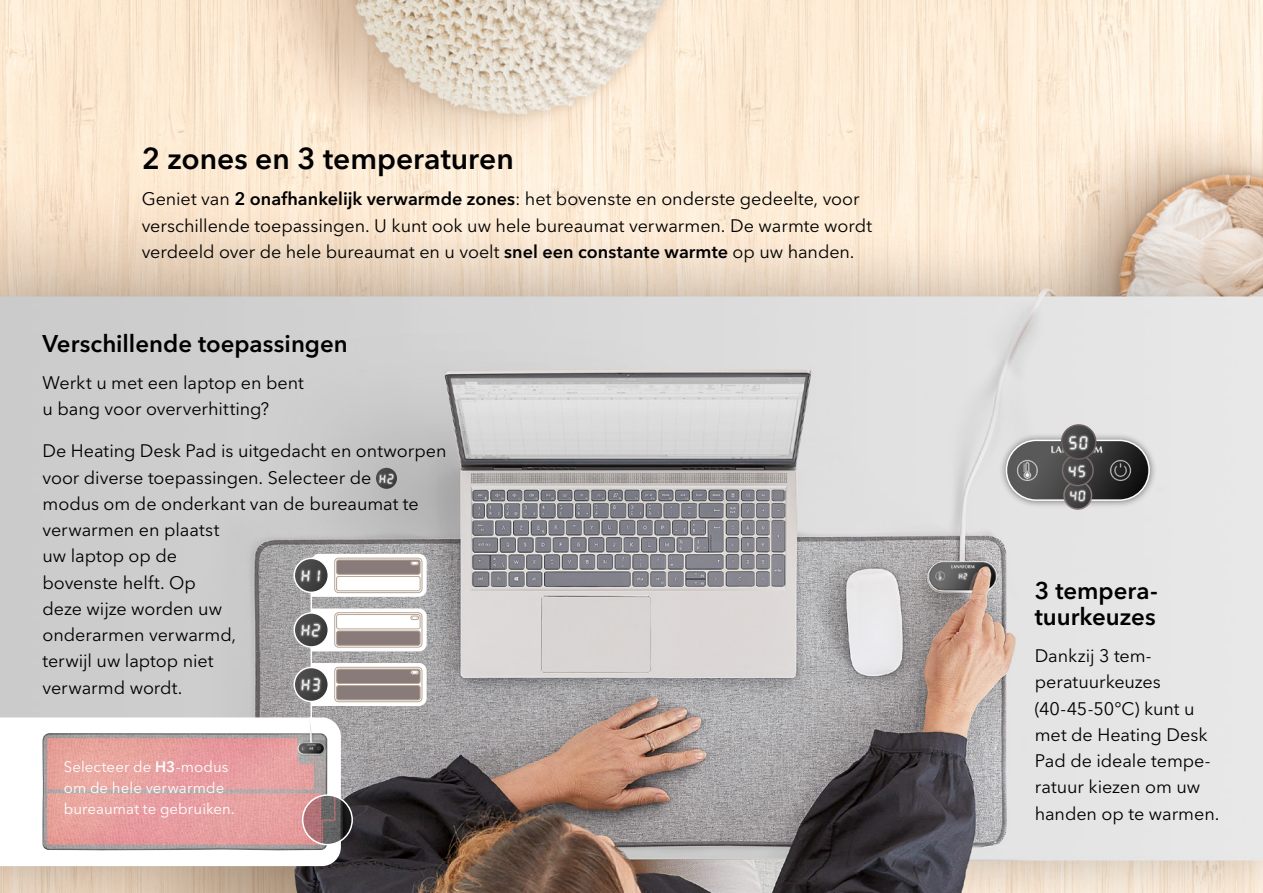
<style>
.page{position:relative;width:1263px;height:893px;background:#fff}
.page>*{position:absolute;margin:0;border:0;box-sizing:border-box;transform-origin:0 0}
.t1{font:600 30px "Avenir Next World";color:#000}
.t2{font:600 24px/26.2px "Avenir Next World";color:#000}
.t3{font:18px/26.2px "Avenir Next World";letter-spacing:-.005em;color:#000}
.t4{font:15px/21px "Avenir Next World";letter-spacing:.005em;color:#fff}
.s1{font-weight:600}
</style>
<div class="page">
<img style="left:0;top:0;width:1263px;height:893px">
<hr style="left:310px;top:575px;width:2px;height:166px;background:#fff">
<svg style="left:0;top:717px;width:341px;height:149px"></svg>
<img style="left:42px;top:717px;width:285px;height:133px">
<svg style="left:312px;top:663px;width:115px;height:43px"></svg>
<svg style="left:312px;top:608px;width:115px;height:43px"></svg>
<svg style="left:311px;top:554px;width:116px;height:43px"></svg>
<img style="left:294px;top:667px;width:34px;height:34px;border-radius:17px">
<div style="left:293px;top:667px;width:36px;height:35px;border:2px solid #fff;border-radius:50%"></div>
<img style="left:294px;top:613px;width:34px;height:34px;border-radius:17px">
<div style="left:293px;top:612px;width:36px;height:36px;border:2px solid #fff;border-radius:50%"></div>
<img style="left:294px;top:558px;width:34px;height:34px;border-radius:17px">
<div style="left:293px;top:558px;width:36px;height:35px;border:2px solid #fff;border-radius:50%"></div>
<img style="left:303px;top:795px;width:49px;height:50px;border-radius:25px">
<div style="left:302px;top:794px;width:51px;height:51px;border:2px solid #fff;border-radius:50%"></div>
<div style="left:999px;top:432px;width:158px;height:76px;background:#000;opacity:.5"></div>
<img style="left:1006px;top:440px;width:143px;height:60px;border-radius:30px">
<div style="left:1006px;top:440px;width:144px;height:61px;border:2px solid #fff;border-radius:30px"></div>
<img style="left:1064px;top:481px;width:27px;height:28px;border-radius:14px">
<div style="left:1063px;top:481px;width:29px;height:29px;border:2px solid #887b79;border-radius:50%"></div>
<img style="left:1062px;top:455px;width:31px;height:31px;border-radius:15px">
<div style="left:1062px;top:454px;width:32px;height:32px;border:2px solid #7b6d6b;border-radius:50%"></div>
<img style="left:1062px;top:425px;width:34px;height:34px;border-radius:17px">
<div style="left:1061px;top:424px;width:35px;height:36px;border:2px solid #6d5f5d;border-radius:50%"></div>
<img style="left:376px;top:468px;width:21px;height:21px;border-radius:10px">
<h1 class="t1" style="left:142px;top:141px;width:374px">2 zones en 3 temperaturen</h1>
<p class="t3" style="left:142px;top:186px;width:732px">Geniet van <span class="s1">2 onafhankelijk verwarmde zones</span>: het bovenste en onderste gedeelte, voor verschillende toepassingen. U kunt ook uw hele bureaumat verwarmen. De warmte wordt verdeeld over de hele bureaumat en u voelt <span class="s1">snel een constante warmte</span> op uw handen.</p>
<h2 class="t2" style="left:43px;top:331px;width:307px">Verschillende toepassingen</h2>
<p class="t3" style="left:43px;top:370px;width:263px">Werkt u met een laptop en bent u bang voor oververhitting?</p>
<p class="t3" style="left:43px;top:438px;width:405px">De Heating Desk Pad is uitgedacht en ontworpen voor diverse toepassingen. Selecteer de<br>modus om de onderkant van de bureaumat te verwarmen en plaatst<br>uw laptop op de<br>bovenste helft. Op<br>deze wijze worden uw<br>onderarmen verwarmd,<br>terwijl uw laptop niet<br>verwarmd wordt.</p>
<p class="t4" style="left:64px;top:757px;width:172px">Selecteer de <span class="s1">H3</span>-modus om de hele verwarmde bureaumat te gebruiken.</p>
<h2 class="t2" style="left:1035px;top:578px;width:124px">3 tempera&shy;tuurkeuzes</h2>
<p class="t3" style="left:1035px;top:643px;width:186px">Dankzij 3 tem&shy;peratuurkeuzes (40-45-50°C) kunt u met de Heating Desk<br>Pad de ideale tempe&shy;ratuur kiezen om uw handen op te warmen.</p>
</div>
